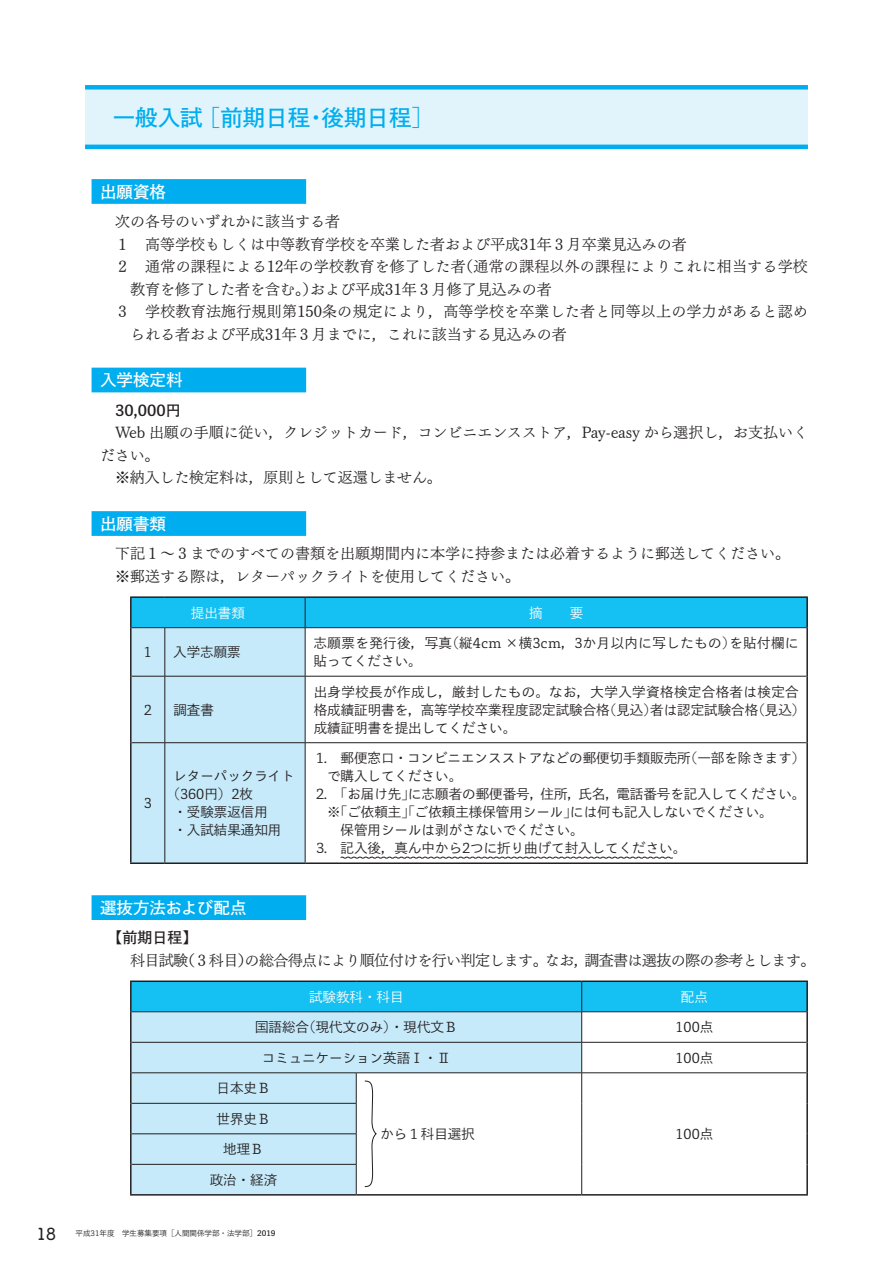
<style>
.page{position:relative;width:893px;height:1263px;background:#fff}
.page>*{position:absolute;margin:0;border:0;box-sizing:border-box;transform-origin:0 0}
.t1{font:22.5px "Toppan Bunkyu Gothic Pr 6 N DB";color:#00aeef}
.t2{font:16.5px "Toppan Bunkyu Gothic Pr 6 N DB";color:#fff}
.t3{font:15px/22.5px "UD Mincho Pr 6 N L";color:#231f20}
.t4{font:15px "UD Mincho Pr 6 N L";letter-spacing:-.04em;color:#231f20}
.t5{font:15px "Toppan Bunkyu Gothic Pr 6 N DB";color:#231f20}
.t6{font:13.5px/18px "Toppan Bunkyu Gothic Pr 6 N";color:#231f20}
.t7{font:13.5px/18px "Toppan Bunkyu Gothic Pr 6 N";letter-spacing:.03em;color:#231f20}
.t8{font:13.5px "Toppan Bunkyu Gothic Pr 6 N";color:#fff}
.t9{font:7.5px "Toppan Bunkyu Gothic Pr 6 N";color:#231f20}
.s1{font-family:"Tsuku B Rd Gothic Std D";font-size:16.5px}
.s2{font-family:"Toppan Bunkyu Gothic Pr 6 N DB"}
</style>
<div class="page">
<div style="left:92px;top:179px;width:214px;height:25px;background:#00aeef"></div>
<div style="left:92px;top:368px;width:214px;height:24px;background:#00aeef"></div>
<div style="left:92px;top:511px;width:214px;height:25px;background:#00aeef"></div>
<div style="left:92px;top:895px;width:214px;height:25px;background:#00aeef"></div>
<div style="left:85px;top:87px;width:723px;height:60px;background:#e1f4fc"></div>
<div style="left:85px;top:85px;width:723px;height:5px;background:#00aeef"></div>
<hr style="left:85px;top:145px;width:723px;height:4px;background:#00aeef">
<hr style="left:130px;top:596px;width:35px;height:2px;background:#231f20">
<hr style="left:130px;top:598px;width:2px;height:30px;background:#231f20">
<hr style="left:165px;top:596px;width:140px;height:2px;background:#231f20">
<hr style="left:305px;top:596px;width:503px;height:2px;background:#231f20">
<hr style="left:130px;top:628px;width:2px;height:48px;background:#231f20">
<hr style="left:130px;top:676px;width:2px;height:67px;background:#231f20">
<hr style="left:130px;top:743px;width:2px;height:119px;background:#231f20">
<hr style="left:130px;top:862px;width:35px;height:2px;background:#231f20">
<hr style="left:165px;top:862px;width:140px;height:2px;background:#231f20">
<hr style="left:305px;top:862px;width:503px;height:2px;background:#231f20">
<hr style="left:806px;top:598px;width:2px;height:30px;background:#231f20">
<hr style="left:806px;top:628px;width:2px;height:48px;background:#231f20">
<hr style="left:806px;top:676px;width:2px;height:67px;background:#231f20">
<hr style="left:806px;top:743px;width:2px;height:119px;background:#231f20">
<svg style="left:131px;top:597px;width:676px;height:266px"></svg>
<svg style="left:132px;top:1012px;width:449px;height:182px;fill:#c6eafa"></svg>
<div style="left:132px;top:982px;width:674px;height:29px;background:#15c0f2"></div>
<hr style="left:132px;top:1011px;width:224px;height:1px;background:#231f20">
<hr style="left:356px;top:1011px;width:226px;height:1px;background:#231f20">
<hr style="left:582px;top:1011px;width:224px;height:1px;background:#231f20">
<hr style="left:581px;top:1012px;width:1px;height:30px;background:#231f20">
<hr style="left:132px;top:1042px;width:224px;height:1px;background:#231f20">
<hr style="left:356px;top:1042px;width:226px;height:1px;background:#231f20">
<hr style="left:582px;top:1042px;width:224px;height:1px;background:#231f20">
<hr style="left:581px;top:1042px;width:1px;height:30px;background:#231f20">
<hr style="left:132px;top:1072px;width:224px;height:1px;background:#231f20">
<hr style="left:356px;top:1072px;width:226px;height:1px;background:#231f20">
<hr style="left:356px;top:1073px;width:1px;height:30px;background:#231f20">
<hr style="left:582px;top:1072px;width:224px;height:1px;background:#231f20">
<hr style="left:581px;top:1073px;width:1px;height:30px;background:#231f20">
<hr style="left:132px;top:1103px;width:224px;height:1px;background:#231f20">
<hr style="left:356px;top:1103px;width:1px;height:30px;background:#231f20">
<hr style="left:581px;top:1103px;width:1px;height:31px;background:#231f20">
<hr style="left:132px;top:1133px;width:224px;height:1px;background:#231f20">
<hr style="left:356px;top:1134px;width:1px;height:30px;background:#231f20">
<hr style="left:581px;top:1134px;width:1px;height:30px;background:#231f20">
<hr style="left:132px;top:1164px;width:224px;height:1px;background:#231f20">
<hr style="left:356px;top:1164px;width:1px;height:30px;background:#231f20">
<hr style="left:581px;top:1164px;width:1px;height:30px;background:#231f20">
<hr style="left:130px;top:980px;width:226px;height:2px;background:#231f20">
<hr style="left:356px;top:980px;width:226px;height:2px;background:#231f20">
<hr style="left:582px;top:980px;width:226px;height:2px;background:#231f20">
<hr style="left:806px;top:982px;width:2px;height:30px;background:#231f20">
<hr style="left:806px;top:1012px;width:2px;height:30px;background:#231f20">
<hr style="left:806px;top:1042px;width:2px;height:31px;background:#231f20">
<hr style="left:806px;top:1073px;width:2px;height:30px;background:#231f20">
<hr style="left:806px;top:1103px;width:2px;height:31px;background:#231f20">
<hr style="left:806px;top:1134px;width:2px;height:30px;background:#231f20">
<hr style="left:806px;top:1164px;width:2px;height:30px;background:#231f20">
<hr style="left:130px;top:1194px;width:226px;height:1px;background:#231f20">
<hr style="left:356px;top:1194px;width:226px;height:1px;background:#231f20">
<hr style="left:582px;top:1194px;width:226px;height:1px;background:#231f20">
<hr style="left:130px;top:982px;width:2px;height:30px;background:#231f20">
<hr style="left:130px;top:1012px;width:2px;height:30px;background:#231f20">
<hr style="left:130px;top:1042px;width:2px;height:31px;background:#231f20">
<hr style="left:130px;top:1073px;width:2px;height:30px;background:#231f20">
<hr style="left:130px;top:1103px;width:2px;height:31px;background:#231f20">
<hr style="left:130px;top:1134px;width:2px;height:30px;background:#231f20">
<hr style="left:130px;top:1164px;width:2px;height:30px;background:#231f20">
<svg style="left:364px;top:1080px;width:13px;height:107px"></svg>
<h1 class="t1" style="left:113px;top:105px;width:323px">一般入試 ［前期日程・後期日程］</h1>
<p class="t2" style="left:100px;top:182px;width:67px">出願資格</p>
<p class="t3" style="left:115px;top:209px;width:227px">次の各号のいずれかに該当する者</p>
<p class="t3" style="left:115px;top:232px;width:573px">１　高等学校もしくは中等教育学校を卒業した者および平成31年３月卒業見込みの者</p>
<p class="t3" style="left:115px;top:254px;width:694px">２　通常の課程による12年の学校教育を修了した者（通常の課程以外の課程によりこれに相当する学校</p>
<p class="t3" style="left:130px;top:277px;width:423px">教育を修了した者を含む。）および平成31年３月修了見込みの者</p>
<p class="t3" style="left:115px;top:299px;width:694px">３　学校教育法施行規則第150条の規定により，高等学校を卒業した者と同等以上の学力があると認め</p>
<p class="t3" style="left:130px;top:322px;width:438px">られる者および平成31年３月までに，これに該当する見込みの者</p>
<p class="t2" style="left:100px;top:371px;width:84px">入学検定料</p>
<p class="t5" style="left:115px;top:402px;width:67px">30,000円</p>
<p class="t3" style="left:115px;top:420px;width:694px">Web 出願の手順に従い，クレジットカード，コンビニエンスストア，Pay-easy から選択し，お支払いく</p>
<p class="t3" style="left:100px;top:443px;width:61px">ださい。</p>
<p class="t3" style="left:115px;top:465px;width:328px">※納入した検定料は，原則として返還しません。</p>
<p class="t2" style="left:100px;top:514px;width:67px">出願書類</p>
<p class="t3" style="left:115px;top:541px;width:677px">下記１～３までのすべての書類を出願期間内に本学に持参または必着するように郵送してください。※郵送する際は，レターパックライトを使用してください。</p>
<p class="t8" style="left:191px;top:605px;width:55px">提出書類</p>
<p class="t8" style="left:529px;top:605px;width:55px">摘　　要</p>
<p class="t6" style="left:144px;top:643px;width:10px">1</p>
<p class="t6" style="left:173px;top:643px;width:69px">入学志願票</p>
<p class="t7" style="left:314px;top:634px;width:486px">志願票を発行後，写真（縦4cm ×横3cm，3か月以内に写したもの）を貼付欄に貼ってください。</p>
<p class="t6" style="left:144px;top:701px;width:10px">2</p>
<p class="t6" style="left:173px;top:701px;width:42px">調査書</p>
<p class="t6" style="left:314px;top:683px;width:493px">出身学校長が作成し，厳封したもの｡なお，大学入学資格検定合格者は検定合格成績証明書を，高等学校卒業程度認定試験合格（見込）者は認定試験合格（見込）成績証明書を提出してください｡</p>
<p class="t6" style="left:144px;top:794px;width:10px">3</p>
<p class="t6" style="left:173px;top:767px;width:123px">レターパックライト</p>
<p class="t6" style="left:167px;top:785px;width:88px">（360円）2枚</p>
<p class="t6" style="left:173px;top:803px;width:96px">・受験票返信用</p>
<p class="t6" style="left:173px;top:821px;width:109px">・入試結果通知用</p>
<p class="t6" style="left:314px;top:749px;width:493px">⒈　郵便窓口・コンビニエンスストアなどの郵便切手類販売所（一部を除きます）</p>
<p class="t6" style="left:327px;top:767px;width:136px">で購入してください。</p>
<p class="t6" style="left:314px;top:785px;width:493px">⒉　「お届け先」に志願者の郵便番号，住所，氏名，電話番号を記入してください。</p>
<p class="t6" style="left:327px;top:803px;width:447px">※「ご依頼主」「ご依頼主様保管用シール」には何も記入しないでください。</p>
<p class="t6" style="left:327px;top:821px;width:258px">　保管用シールは剥がさないでください。</p>
<p class="t6" style="left:314px;top:839px;width:374px">⒊　記入後，真ん中から2つに折り曲げて封入してください。</p>
<p class="t2" style="left:100px;top:898px;width:148px">選抜方法および配点</p>
<p class="t5" style="left:108px;top:929px;width:91px">【前期日程】</p>
<p class="t4" style="left:130px;top:947px;width:687px">科目試験（３科目）の総合得点により順位付けを行い判定します。なお，調査書は選抜の際の参考とします。</p>
<p class="t8" style="left:309px;top:989px;width:96px">試験教科・科目</p>
<p class="t8" style="left:681px;top:989px;width:28px">配点</p>
<p class="t6" style="left:255px;top:1018px;width:204px">国語総合（現代文のみ）・現代文Ｂ</p>
<p class="t6" style="left:675px;top:1018px;width:39px">100点</p>
<p class="t6" style="left:262px;top:1049px;width:190px">コミュニケーション英語Ⅰ ･ Ⅱ</p>
<p class="t6" style="left:675px;top:1049px;width:39px">100点</p>
<p class="t6" style="left:217px;top:1079px;width:55px">日本史Ｂ</p>
<p class="t6" style="left:380px;top:1125px;width:96px">から１科目選択</p>
<p class="t6" style="left:676px;top:1125px;width:39px">100点</p>
<p class="t6" style="left:217px;top:1110px;width:55px">世界史Ｂ</p>
<p class="t6" style="left:223px;top:1140px;width:42px">地理Ｂ</p>
<p class="t6" style="left:210px;top:1171px;width:69px">政治・経済</p>
<p class="t9" style="left:36px;top:1229px;width:241px"><span class="s1">18</span> 平成31年度　学生募集要項［人間関係学部・法学部］<span class="s2">2019</span></p>
</div>
